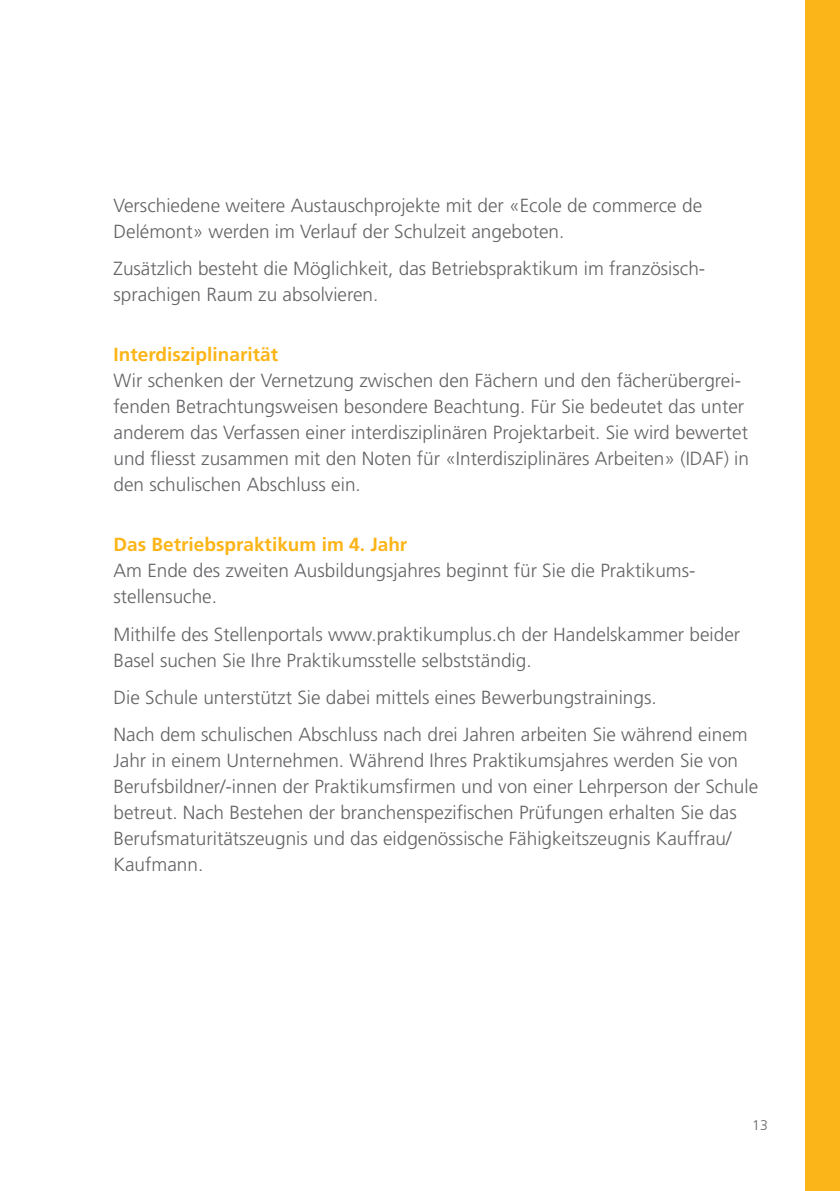
<style>
.page{position:relative;width:840px;height:1191px;background:#fff}
.page>*{position:absolute;margin:0;border:0;box-sizing:border-box;transform-origin:0 0}
.t1{font:300 19px/26px "Frutiger";color:#636366}
.t2{font:700 19px "Frutiger";color:#fcb518}
.t3{font:300 14px "Frutiger";color:#636366}
</style>
<div class="page">
<div style="left:805px;top:0;width:34px;height:1191px;background:#fcb518"></div>
<p class="t1" style="left:113px;top:192px;width:590px">Verschiedene weitere Austauschprojekte mit der «Ecole de commerce de<br>Delémont» werden im Verlauf der Schulzeit angeboten.</p>
<p class="t1" style="left:113px;top:255px;width:591px">Zusätzlich besteht die Möglichkeit, das Betriebspraktikum im französisch&shy;sprachigen Raum zu absolvieren.</p>
<p class="t2" style="left:113px;top:343px;width:166px">Interdisziplinarität</p>
<p class="t1" style="left:113px;top:367px;width:636px">Wir schenken der Vernetzung zwischen den Fächern und den fächerübergrei&shy;fenden Betrachtungsweisen besondere Beachtung. Für Sie bedeutet das unter anderem das Verfassen einer interdisziplinären Projektarbeit. Sie wird bewertet und fliesst zusammen mit den Noten für «Interdisziplinäres Arbeiten» (IDAF) in den schulischen Abschluss ein.</p>
<p class="t2" style="left:113px;top:533px;width:295px">Das Betriebspraktikum im 4. Jahr</p>
<p class="t1" style="left:113px;top:557px;width:581px">Am Ende des zweiten Ausbildungsjahres beginnt für Sie die Praktikums&shy;stellensuche.</p>
<p class="t1" style="left:113px;top:621px;width:628px">Mithilfe des Stellenportals www.praktikumplus.ch der Handelskammer beider<br>Basel suchen Sie Ihre Praktikumsstelle selbstständig.</p>
<p class="t1" style="left:113px;top:678px;width:635px;line-height:37.4px">Die Schule unterstützt Sie dabei mittels eines Bewerbungstrainings.<br>Nach dem schulischen Abschluss nach drei Jahren arbeiten Sie während einem</p>
<p class="t1" style="left:113px;top:747px;width:646px">Jahr in einem Unternehmen. Während Ihres Praktikumsjahres werden Sie von Berufsbildner/-innen der Praktikumsfirmen und von einer Lehrperson der Schule betreut. Nach Bestehen der branchenspezifischen Prüfungen erhalten Sie das Berufsmaturitätszeugnis und das eidgenössische Fähigkeitszeugnis Kauffrau/ Kaufmann.</p>
<p class="t3" style="left:751px;top:1117px;width:17px">13</p>
</div>
